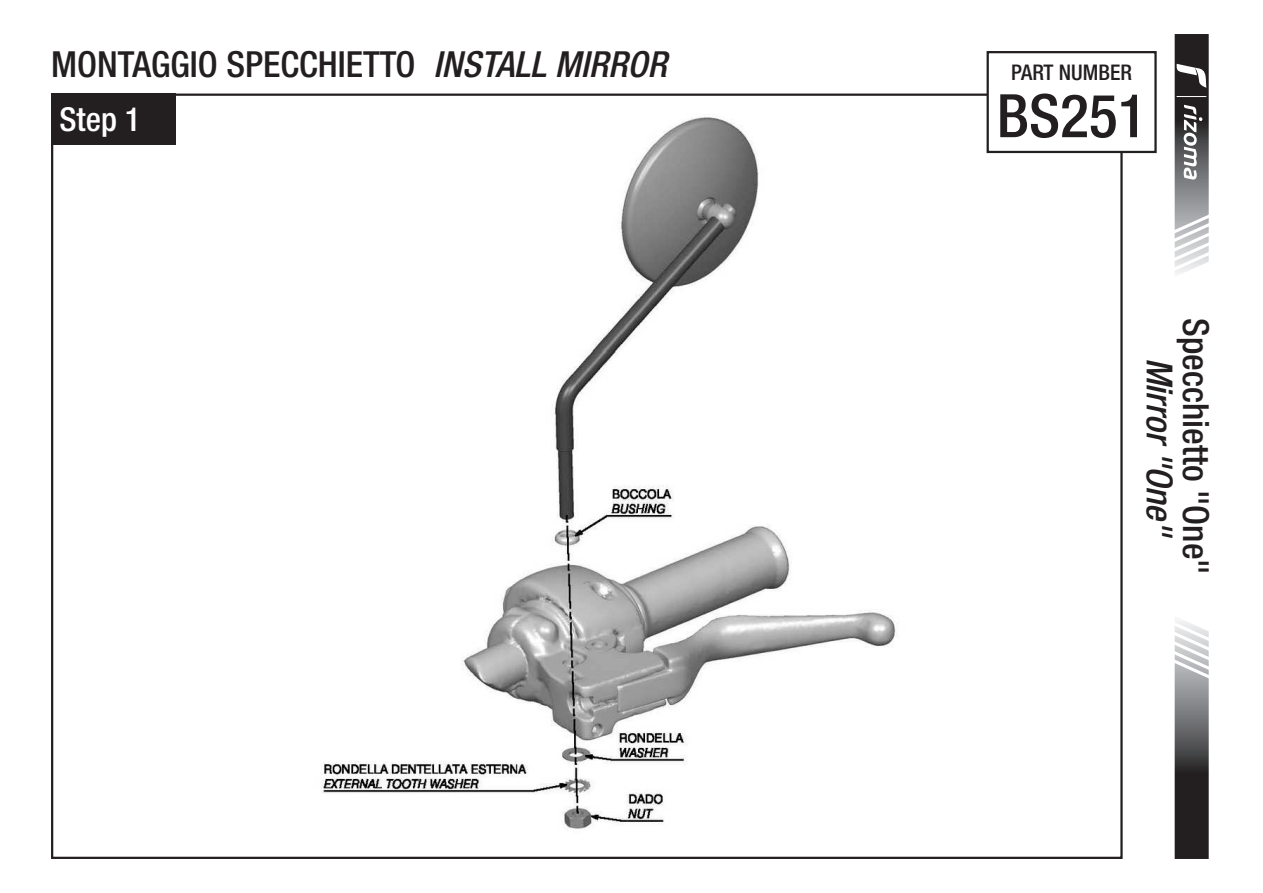
<style>
.page{position:relative;width:1263px;height:893px;background:#fff}
.page>*{position:absolute;margin:0;border:0;box-sizing:border-box;transform-origin:0 0}
.t1{font:500 condensed 60px "Helvetica Neue LT Std";color:#231f20}
.t2{font:500 condensed 36px "Helvetica Neue LT Std";color:#231f20}
.t3{font:italic 500 condensed 36px "Helvetica Neue LT Std";color:#231f20}
.t4{font:500 condensed 33px "Helvetica Neue LT Std";color:#fff}
.t5{font:500 condensed 21.6px "Helvetica Neue LT Std";color:#231f20}
.s1{font-style:italic}
</style>
<div class="page">
<img style="left:321px;top:117px;width:577px;height:712px">
<div style="left:51px;top:94px;width:124px;height:51px;background:#231f20"></div>
<svg style="left:1174px;top:620px;width:35px;height:239px;background:#706f70"></svg>
<svg style="left:1174px;top:34px;width:35px;height:240px"></svg>
<div style="left:986px;top:51px;width:171px;height:102px;border:2px solid #231f20"></div>
<p class="t2" style="left:51px;top:42px;width:617px">MONTAGGIO SPECCHIETTO <span class="s1">INSTALL MIRROR</span></p>
<p class="t4" style="left:60px;top:99px;width:83px">Step 1</p>
<p class="t5" style="left:1011px;top:59px;width:122px">PART NUMBER</p>
<h1 class="t1" style="left:997px;top:80px;width:151px">BS251</h1>
<p class="t2" style="left:1217px;top:318px;width:258px;rotate:90deg">Specchietto "One"</p>
<p class="t3" style="left:1181px;top:357px;width:182px;rotate:90deg">Mirror "One"</p>
</div>
